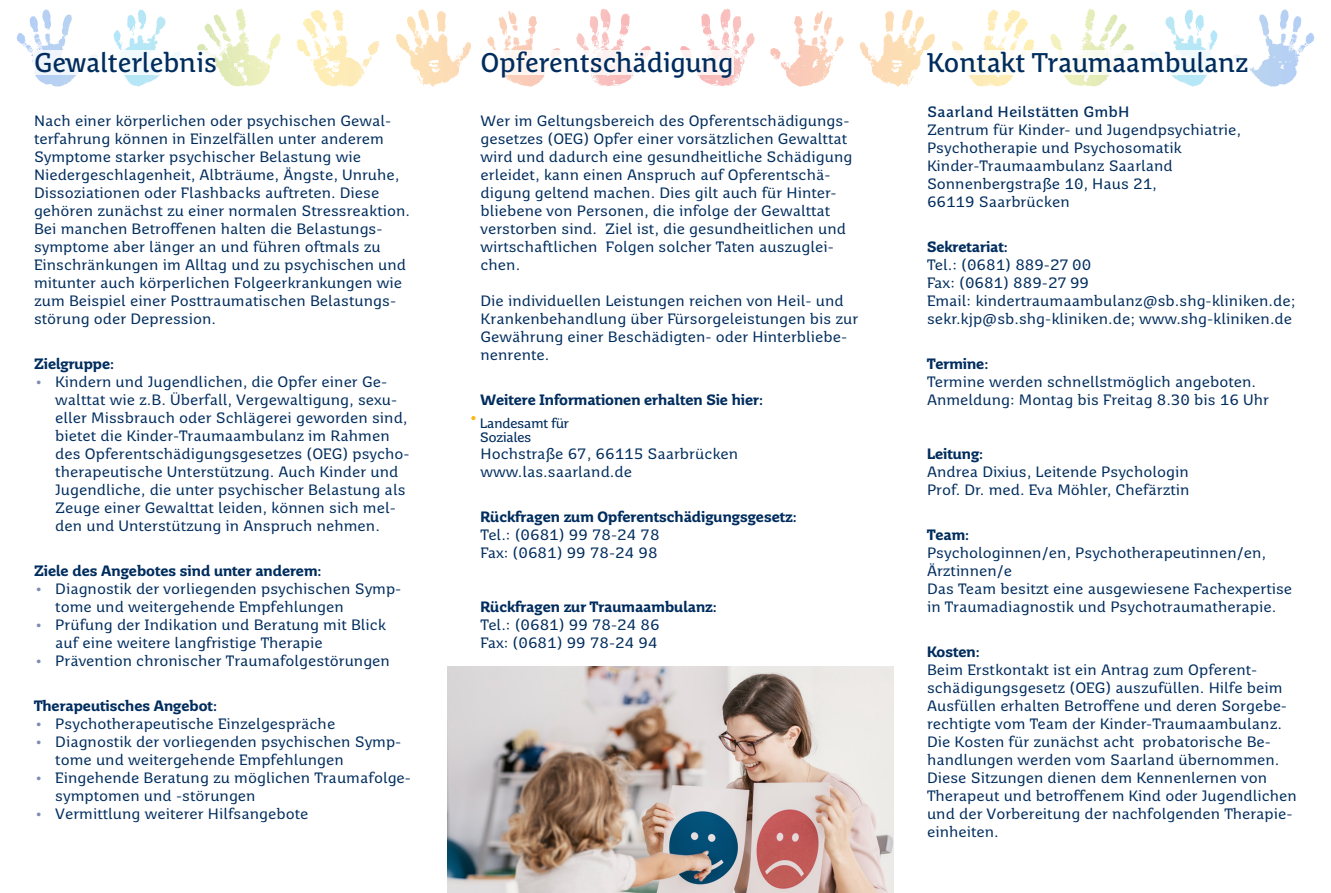
<style>
.page{position:relative;width:1331px;height:893px;background:#fff}
.page>*{position:absolute;margin:0;border:0;box-sizing:border-box;transform-origin:0 0}
.Subline{font:27px "Saar 1450 Headline";color:#002d5e}
.Fließtext{font:15px/18px "Saar 1450 Text";color:#002d5e}
.Fließtextüberschrift{font:700 15px "Saar Pro";color:#002d5e}
.Fließtext-2{font:700 15px "Saar 1450 Text";color:#002d5e}
.t1{font:13.65px/14.4px "Saar Pro";color:#002d5e}
.s1{font-weight:700;color:#7c8db1}
</style>
<div class="page">
<svg style="left:16px;top:8px;width:635px;height:79px"></svg>
<svg style="left:42px;top:10px;width:9px;height:20px"></svg>
<svg style="left:138px;top:10px;width:5px;height:20px"></svg>
<svg style="left:236px;top:9px;width:5px;height:21px"></svg>
<svg style="left:333px;top:9px;width:4px;height:12px"></svg>
<svg style="left:508px;top:11px;width:3px;height:13px"></svg>
<svg style="left:418px;top:9px;width:5px;height:15px"></svg>
<svg style="left:600px;top:8px;width:4px;height:13px"></svg>
<svg style="left:680px;top:9px;width:635px;height:78px"></svg>
<svg style="left:1280px;top:9px;width:6px;height:21px"></svg>
<svg style="left:1185px;top:10px;width:5px;height:20px"></svg>
<svg style="left:1085px;top:9px;width:5px;height:22px"></svg>
<svg style="left:988px;top:10px;width:6px;height:6px"></svg>
<svg style="left:902px;top:10px;width:6px;height:15px"></svg>
<svg style="left:720px;top:8px;width:7px;height:12px"></svg>
<div style="left:34px;top:50px;width:181px;height:24px;background:linear-gradient(to right,#f4f8fd,#fefffe)"></div>
<div style="left:481px;top:50px;width:253px;height:24px;background:linear-gradient(to right,#fffbf9,#fef9fa)"></div>
<div style="left:924px;top:50px;width:326px;height:24px;background:linear-gradient(to right,#fffef9,#f9fdfd)"></div>
<svg style="left:471px;top:416px;width:5px;height:4px"></svg>
<img style="left:447px;top:666px;width:446px;height:227px">
<p class="Subline" style="left:34px;top:46px;width:184px">Gewalterlebnis</p>
<p class="Fließtext" style="left:34px;top:112px;width:378px">Nach einer körperlichen oder psychischen Gewal&shy;terfahrung können in Einzelfällen unter anderem Symptome starker psychischer Belastung wie Niedergeschlagenheit, Albträume, Ängste, Unruhe, Dissoziationen oder Flashbacks auftreten. Diese gehören zunächst zu einer normalen Stressreaktion.<br>Bei manchen Betroffenen halten die Belastungs&shy;symptome aber länger an und führen oftmals zu Einschränkungen im Alltag und zu psychischen und mitunter auch körperlichen Folgeerkrankungen wie zum Beispiel einer Posttraumatischen Belastungs&shy;störung oder Depression.</p>
<p class="Fließtextüberschrift" style="left:34px;top:354px;width:82px">Zielgruppe:</p>
<p class="Fließtext" style="left:55px;top:373px;width:356px;text-indent:-21px"><span class="s1">•</span> Kindern und Jugendlichen, die Opfer einer Ge&shy;walttat wie z.B. Überfall, Vergewaltigung, sexu&shy;eller Missbrauch oder Schlägerei geworden sind, bietet die Kinder-Traumaambulanz im Rahmen des Opferentschädigungsgesetzes (OEG) psycho&shy;therapeutische Unterstützung. Auch Kinder und Jugendliche, die unter psychischer Belastung als Zeuge einer Gewalttat leiden, können sich mel&shy;den und Unterstützung in Anspruch nehmen.</p>
<p class="Fließtextüberschrift" style="left:34px;top:561px;width:289px">Ziele des Angebotes sind unter anderem:</p>
<p class="Fließtext" style="left:55px;top:580px;width:348px;text-indent:-21px"><span class="s1">•</span> Diagnostik der vorliegenden psychischen Symp&shy;tome und weitergehende Empfehlungen</p>
<p class="Fließtext" style="left:55px;top:616px;width:332px;text-indent:-21px"><span class="s1">•</span> Prüfung der Indikation und Beratung mit Blick auf eine weitere langfristige Therapie</p>
<p class="Fließtext" style="left:34px;top:652px;width:357px"><span class="s1">•</span> Prävention chronischer Traumafolgestörungen</p>
<p class="Fließtextüberschrift" style="left:34px;top:696px;width:184px">Therapeutisches Angebot:</p>
<p class="Fließtext" style="left:34px;top:715px;width:303px"><span class="s1">•</span> Psychotherapeutische Einzelgespräche</p>
<p class="Fließtext" style="left:55px;top:733px;width:348px;text-indent:-21px"><span class="s1">•</span> Diagnostik der vorliegenden psychischen Symp&shy;tome und weitergehende Empfehlungen</p>
<p class="Fließtext" style="left:55px;top:769px;width:357px;text-indent:-21px"><span class="s1">•</span> Eingehende Beratung zu möglichen Traumafolge&shy;symptomen und -störungen</p>
<p class="Fließtext" style="left:34px;top:805px;width:276px"><span class="s1">•</span> Vermittlung weiterer Hilfsangebote</p>
<p class="Subline" style="left:480px;top:46px;width:254px">Opferentschädigung</p>
<p class="Fließtext" style="left:480px;top:112px;width:373px">Wer im Geltungsbereich des Opferentschädigungs&shy;gesetzes (OEG) Opfer einer vorsätzlichen Gewalttat wird und dadurch eine gesundheitliche Schädigung erleidet, kann einen Anspruch auf Opferentschä&shy;digung geltend machen. Dies gilt auch für Hinter&shy;bliebene von Personen, die infolge der Gewalttat verstorben sind. Ziel ist, die gesundheitlichen und wirtschaftlichen Folgen solcher Taten auszuglei&shy;chen.</p>
<p class="Fließtext" style="left:480px;top:292px;width:379px">Die individuellen Leistungen reichen von Heil- und Krankenbehandlung über Fürsorgeleistungen bis zur Gewährung einer Beschädigten- oder Hinterbliebe&shy;nenrente.</p>
<p class="Fließtextüberschrift" style="left:480px;top:390px;width:284px">Weitere Informationen erhalten Sie hier:</p>
<p class="t1" style="left:480px;top:416px;width:90px">Landesamt für<br>Soziales</p>
<p class="Fließtext" style="left:480px;top:445px;width:259px">Hochstraße 67, 66115 Saarbrücken</p>
<p class="Fließtext" style="left:480px;top:463px;width:153px">www.las.saarland.de</p>
<p class="Fließtextüberschrift" style="left:480px;top:507px;width:318px">Rückfragen zum Opferentschädigungsgesetz:</p>
<p class="Fließtext" style="left:480px;top:526px;width:181px">Tel.: (0681) 99 78-24 78</p>
<p class="Fließtext" style="left:480px;top:544px;width:179px">Fax: (0681) 99 78-24 98</p>
<p class="Fließtextüberschrift" style="left:480px;top:597px;width:238px">Rückfragen zur Traumaambulanz:</p>
<p class="Fließtext" style="left:480px;top:616px;width:181px">Tel.: (0681) 99 78-24 86</p>
<p class="Fließtext" style="left:480px;top:634px;width:179px">Fax: (0681) 99 78-24 94</p>
<p class="Subline" style="left:927px;top:46px;width:323px">Kontakt Traumaambulanz</p>
<p class="Fließtext-2" style="left:927px;top:103px;width:204px">Saarland Heilstätten GmbH</p>
<p class="Fließtext" style="left:927px;top:121px;width:316px">Zentrum für Kinder- und Jugendpsychiatrie,</p>
<p class="Fließtext" style="left:927px;top:139px;width:256px">Psychotherapie und Psychosomatik</p>
<p class="Fließtext" style="left:927px;top:157px;width:247px">Kinder-Traumaambulanz Saarland</p>
<p class="Fließtext" style="left:927px;top:175px;width:231px">Sonnenbergstraße 10, Haus 21,<br>66119 Saarbrücken</p>
<p class="Fließtextüberschrift" style="left:927px;top:237px;width:82px">Sekretariat:</p>
<p class="Fließtext" style="left:927px;top:256px;width:166px">Tel.: (0681) 889-27 00</p>
<p class="Fließtext" style="left:927px;top:274px;width:164px">Fax: (0681) 889-27 99</p>
<p class="Fließtext" style="left:927px;top:292px;width:370px">Email: kindertraumaambulanz@sb.shg-kliniken.de; sekr.kjp@sb.shg-kliniken.de; www.shg-kliniken.de</p>
<p class="Fließtextüberschrift" style="left:927px;top:354px;width:63px">Termine:</p>
<p class="Fließtext" style="left:927px;top:373px;width:331px">Termine werden schnellstmöglich angeboten.</p>
<p class="Fließtext" style="left:927px;top:391px;width:343px">Anmeldung: Montag bis Freitag 8.30 bis 16 Uhr</p>
<p class="Fließtextüberschrift" style="left:927px;top:444px;width:58px">Leitung:</p>
<p class="Fließtext" style="left:927px;top:463px;width:263px">Andrea Dixius, Leitende Psychologin</p>
<p class="Fließtext" style="left:927px;top:481px;width:264px">Prof. Dr. med. Eva Möhler, Chefärztin</p>
<p class="Fließtextüberschrift" style="left:927px;top:525px;width:44px">Team:</p>
<p class="Fließtext" style="left:927px;top:544px;width:341px">Psychologinnen/en, Psychotherapeutinnen/en,<br>Ärztinnen/e</p>
<p class="Fließtext" style="left:927px;top:580px;width:367px">Das Team besitzt eine ausgewiesene Fachexpertise in Traumadiagnostik und Psychotraumatherapie.</p>
<p class="Fließtextüberschrift" style="left:927px;top:642px;width:54px">Kosten:</p>
<p class="Fließtext" style="left:927px;top:661px;width:371px">Beim Erstkontakt ist ein Antrag zum Opferent&shy;schädigungsgesetz (OEG) auszufüllen. Hilfe beim Ausfüllen erhalten Betroffene und deren Sorgebe&shy;rechtigte vom Team der Kinder-Traumaambulanz.<br>Die Kosten für zunächst acht probatorische Be&shy;handlungen werden vom Saarland übernommen.<br>Diese Sitzungen dienen dem Kennenlernen von Therapeut und betroffenem Kind oder Jugendlichen und der Vorbereitung der nachfolgenden Therapie&shy;einheiten.</p>
</div>
